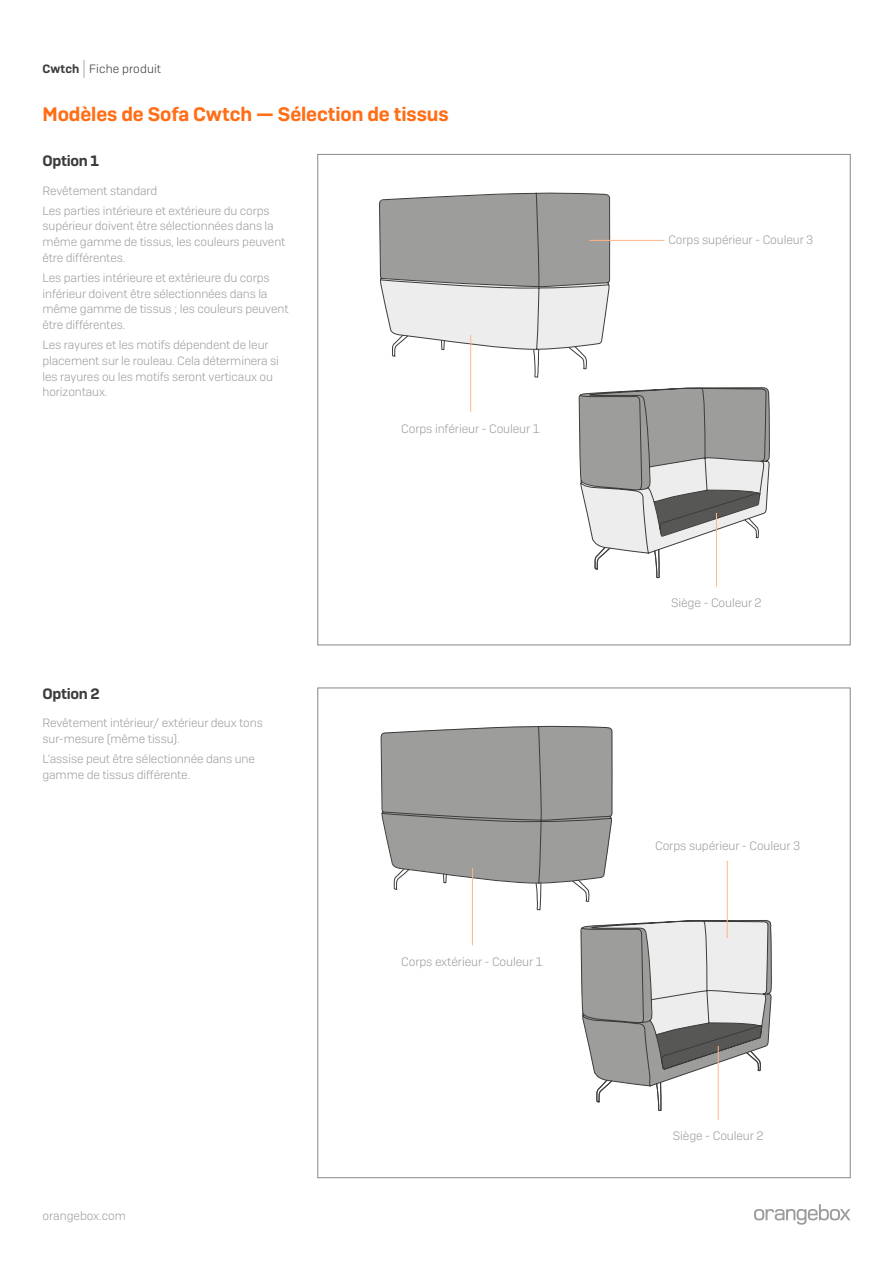
<style>
.page{position:relative;width:893px;height:1263px;background:#fff}
.page>*{position:absolute;margin:0;border:0;box-sizing:border-box;transform-origin:0 0}
.t1{font:600 19.5px "Camber";letter-spacing:-.005em;color:#ff6d15}
.t2{font:600 15px "Camber";letter-spacing:-.02em;color:#3c3c3b}
.t3{font:12.15px "Camber Lg";letter-spacing:-.01em;color:#9d9d9c}
.t4{font:12px/15.8px "Camber Lg";letter-spacing:-.01em;color:#9d9d9c}
.t5{font:12px "Camber Lg";letter-spacing:.01em;color:#3c3c3b}
.s1{font-family:"Camber";font-weight:600}
</style>
<div class="page">
<svg style="left:754px;top:1204px;width:96px;height:21px"></svg>
<svg style="left:379px;top:192px;width:391px;height:387px"></svg>
<hr style="left:590px;top:240px;width:75px;height:1px;background:#ffb68a">
<hr style="left:470px;top:335px;width:1px;height:77px;background:#ffb68a">
<hr style="left:716px;top:513px;width:1px;height:74px;background:#ffb68a">
<svg style="left:380px;top:726px;width:392px;height:385px"></svg>
<hr style="left:472px;top:868px;width:1px;height:77px;background:#ffb68a">
<hr style="left:727px;top:861px;width:1px;height:77px;background:#ffb68a">
<hr style="left:718px;top:1046px;width:1px;height:74px;background:#ffb68a">
<p class="t5" style="left:43px;top:62px;width:120px"><span class="s1">Cwtch</span> Fiche produit</p>
<h1 class="t1" style="left:43px;top:102px;width:408px">Modèles de Sofa Cwtch — Sélection de tissus</h1>
<p class="t2" style="left:43px;top:152px;width:58px">Option 1</p>
<p class="t4" style="left:43px;top:180px;width:229px;line-height:20px">Revêtement standard<br>Les parties intérieure et extérieure du corps</p>
<p class="t4" style="left:43px;top:218px;width:244px">supérieur doivent être sélectionnées dans la même gamme de tissus, les couleurs peuvent être différentes.</p>
<p class="t4" style="left:43px;top:270px;width:248px">Les parties intérieure et extérieure du corps inférieur doivent être sélectionnées dans la même gamme de tissus ; les couleurs peuvent être différentes.</p>
<p class="t4" style="left:43px;top:337px;width:238px">Les rayures et les motifs dépendent de leur placement sur le rouleau. Cela déterminera si les rayures ou les motifs seront verticaux ou horizontaux.</p>
<p class="t2" style="left:43px;top:684px;width:59px">Option 2</p>
<p class="t4" style="left:43px;top:715px;width:222px">Revêtement intérieur/ extérieur deux tons sur-mesure (même tissu).</p>
<p class="t4" style="left:43px;top:751px;width:214px">L’assise peut être sélectionnée dans une gamme de tissus différente.</p>
<p class="t4" style="left:43px;top:1208px;width:85px">orangebox.com</p>
<p class="t3" style="left:401px;top:421px;width:140px">Corps inférieur - Couleur 1</p>
<p class="t3" style="left:401px;top:954px;width:143px">Corps extérieur - Couleur 1</p>
<p class="t3" style="left:668px;top:233px;width:147px">Corps supérieur - Couleur 3</p>
<p class="t3" style="left:671px;top:595px;width:92px">Siège - Couleur 2</p>
<p class="t3" style="left:655px;top:838px;width:147px">Corps supérieur - Couleur 3</p>
<p class="t3" style="left:673px;top:1128px;width:92px">Siège - Couleur 2</p>
</div>
